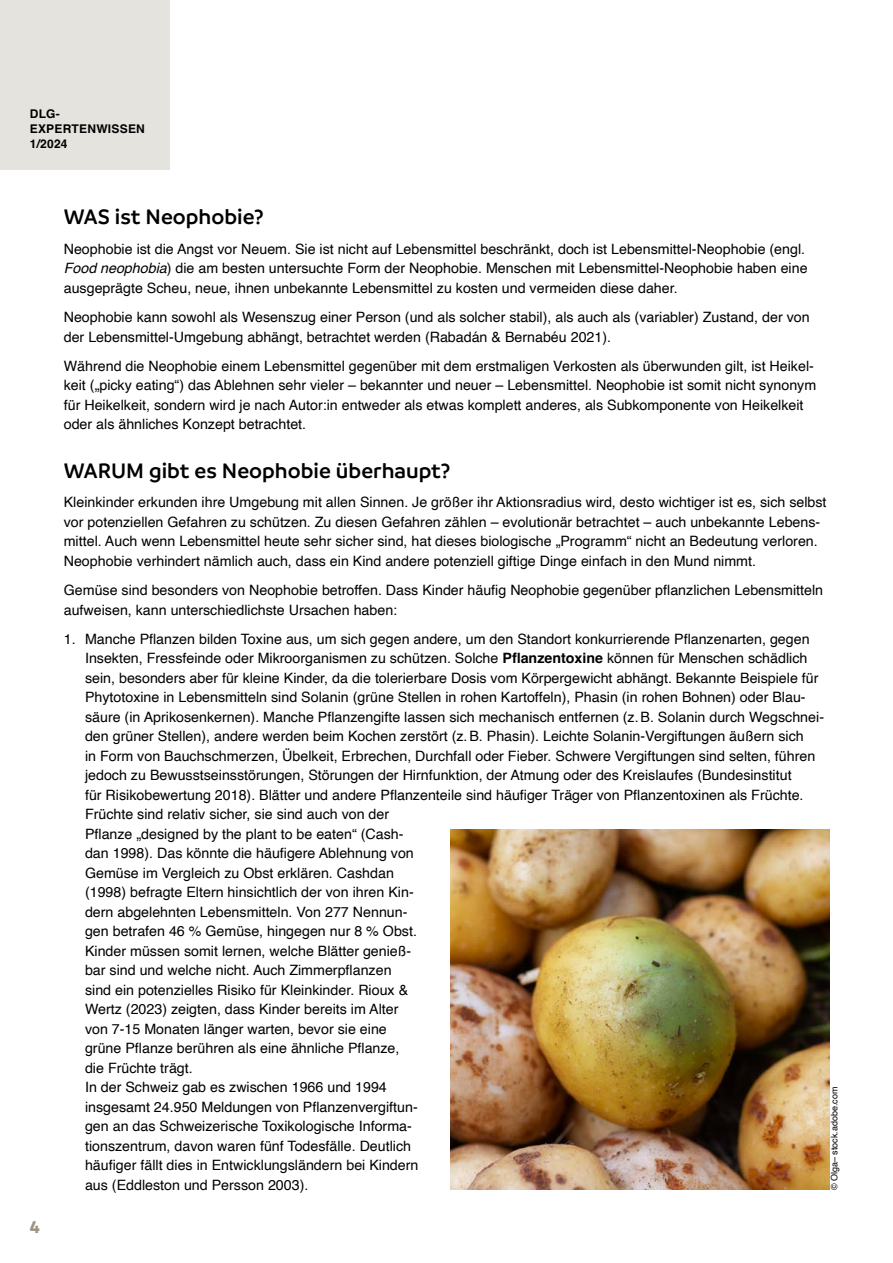
<style>
.page{position:relative;width:893px;height:1263px;background:#fff}
.page>*{position:absolute;margin:0;border:0;box-sizing:border-box;transform-origin:0 0}
.Ü1{font:600 22.5px "Branding";color:#000}
.t1{font:700 18px "Branding";color:#9b9583}
.Fliesstext_9_5pt_Abstand{font:14.25px/19.5px "Helvetica";color:#000}
.Fliesstext_9_5pt{font:14.25px/19.5px "Helvetica";color:#000}
.t2{font:700 12px/15px "Helvetica";letter-spacing:.02em;color:#000}
.Foto{font:9px "Helvetica";color:#000}
.s1{font-style:italic}
.s2{font-weight:700}
</style>
<div class="page">
<div style="left:0;top:0;width:170px;height:170px;background:#e5e3dd"></div>
<img style="left:451px;top:829px;width:378px;height:361px">
<p class="t2" style="left:30px;top:107px;width:117px">DLG-<br>EXPERTENWISSEN<br>1/2024</p>
<p class="t1" style="left:30px;top:1217px;width:12px">4</p>
<p class="Ü1" style="left:64px;top:204px;width:202px">WAS ist Neophobie?</p>
<p class="Fliesstext_9_5pt_Abstand" style="left:64px;top:239px;width:745px">Neophobie ist die Angst vor Neuem. Sie ist nicht auf Lebensmittel beschränkt, doch ist Lebensmittel-Neophobie (engl.<br><span class="s1">Food neophobia</span>) die am besten untersuchte Form der Neophobie. Menschen mit Lebensmittel-Neophobie haben eine ausgeprägte Scheu, neue, ihnen unbekannte Lebensmittel zu kosten und vermeiden diese daher.</p>
<p class="Fliesstext_9_5pt_Abstand" style="left:64px;top:308px;width:747px">Neophobie kann sowohl als Wesenszug einer Person (und als solcher stabil), als auch als (variabler) Zustand, der von der Lebensmittel-Umgebung abhängt, betrachtet werden (Rabadán &amp; Bernabéu 2021).</p>
<p class="Fliesstext_9_5pt" style="left:64px;top:356px;width:754px">Während die Neophobie einem Lebensmittel gegenüber mit dem erstmaligen Verkosten als überwunden gilt, ist Heikel&shy;keit („picky eating“) das Ablehnen sehr vieler – bekannter und neuer – Lebensmittel. Neophobie ist somit nicht synonym für Heikelkeit, sondern wird je nach Autor:in entweder als etwas komplett anderes, als Subkomponente von Heikelkeit oder als ähnliches Konzept betrachtet.</p>
<p class="Ü1" style="left:64px;top:458px;width:388px">WARUM gibt es Neophobie überhaupt?</p>
<p class="Fliesstext_9_5pt_Abstand" style="left:64px;top:493px;width:764px">Kleinkinder erkunden ihre Umgebung mit allen Sinnen. Je größer ihr Aktionsradius wird, desto wichtiger ist es, sich selbst vor potenziellen Gefahren zu schützen. Zu diesen Gefahren zählen – evolutionär betrachtet – auch unbekannte Lebens&shy;mittel. Auch wenn Lebensmittel heute sehr sicher sind, hat dieses biologische „Programm“ nicht an Bedeutung verloren.<br>Neophobie verhindert nämlich auch, dass ein Kind andere potenziell giftige Dinge einfach in den Mund nimmt.</p>
<p class="Fliesstext_9_5pt_Abstand" style="left:64px;top:581px;width:761px">Gemüse sind besonders von Neophobie betroffen. Dass Kinder häufig Neophobie gegenüber pflanzlichen Lebensmitteln aufweisen, kann unterschiedlichste Ursachen haben:</p>
<p class="Fliesstext_9_5pt_Abstand" style="left:85px;top:629px;width:740px;text-indent:-21px">1. Manche Pflanzen bilden Toxine aus, um sich gegen andere, um den Standort konkurrierende Pflanzenarten, gegen Insekten, Fressfeinde oder Mikroorganismen zu schützen. Solche <span class="s2">Pflanzentoxine</span> können für Menschen schädlich sein, besonders aber für kleine Kinder, da die tolerierbare Dosis vom Körpergewicht abhängt. Bekannte Beispiele für Phytotoxine in Lebensmitteln sind Solanin (grüne Stellen in rohen Kartoffeln), Phasin (in rohen Bohnen) oder Blau&shy;säure (in Aprikosenkernen). Manche Pflanzengifte lassen sich mechanisch entfernen (z.B. Solanin durch Wegschnei&shy;den grüner Stellen), andere werden beim Kochen zerstört (z.B. Phasin). Leichte Solanin-Vergiftungen äußern sich<br>in Form von Bauchschmerzen, Übelkeit, Erbrechen, Durchfall oder Fieber. Schwere Vergiftungen sind selten, führen jedoch zu Bewusstseinsstörungen, Störungen der Hirnfunktion, der Atmung oder des Kreislaufes (Bundesinstitut<br>für Risikobewertung 2018). Blätter und andere Pflanzenteile sind häufiger Träger von Pflanzentoxinen als Früchte.<br>Früchte sind relativ sicher, sie sind auch von der<br>Pflanze „designed by the plant to be eaten“ (Cash-<br>dan 1998). Das könnte die häufigere Ablehnung von<br>Gemüse im Vergleich zu Obst erklären. Cashdan<br>(1998) befragte Eltern hinsichtlich der von ihren Kin-<br>dern abgelehnten Lebensmitteln. Von 277 Nennun-<br>gen betrafen 46 % Gemüse, hingegen nur 8 % Obst.<br>Kinder müssen somit lernen, welche Blätter genieß-<br>bar sind und welche nicht. Auch Zimmerpflanzen<br>sind ein potenzielles Risiko für Kleinkinder. Rioux &amp;<br>Wertz (2023) zeigten, dass Kinder bereits im Alter<br>von 7-15 Monaten länger warten, bevor sie eine<br>grüne Pflanze berühren als eine ähnliche Pflanze,<br>die Früchte trägt.<br>In der Schweiz gab es zwischen 1966 und 1994<br>insgesamt 24.950 Meldungen von Pflanzenvergiftun-<br>gen an das Schweizerische Toxikologische Informa-<br>tionszentrum, davon waren fünf Todesfälle. Deutlich<br>häufiger fällt dies in Entwicklungsländern bei Kindern<br>aus (Eddleston und Persson 2003).</p>
<p class="Foto" style="left:827px;top:1190px;width:105px;rotate:-90deg">© Olga– stock.adobe.com</p>
</div>
